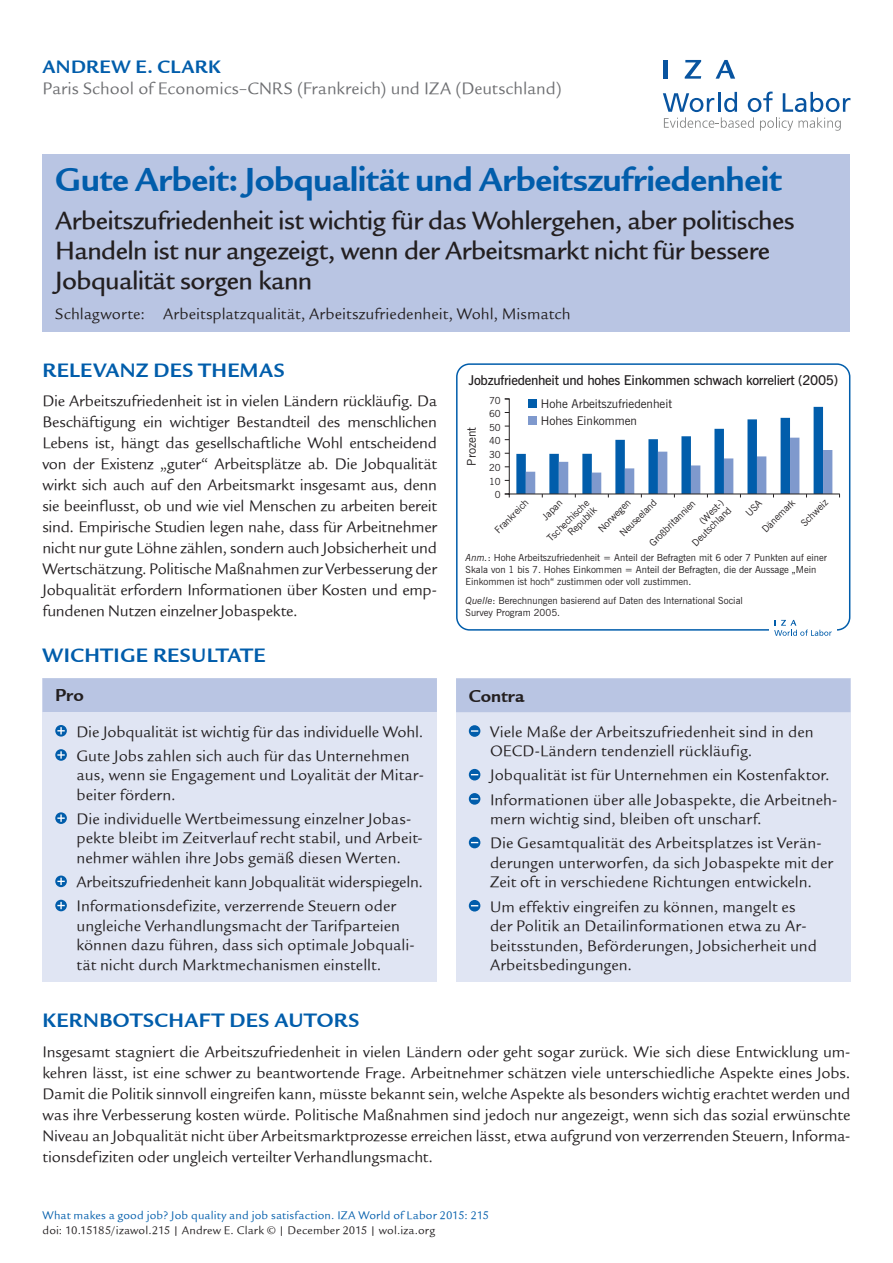
<style>
.page{position:relative;width:893px;height:1263px;background:#fff}
.page>*{position:absolute;margin:0;border:0;box-sizing:border-box;transform-origin:0 0}
.t1{font:36px "Legacy Sans ITCTT Bold";letter-spacing:-.01em;color:#015dab}
.t2{font:27px/30px "Legacy Sans Md ITCTT Medium";letter-spacing:-.02em;color:#231f20}
.t3{font:21px "Legacy Sans ITCTT Bold";letter-spacing:.02em;color:#015dab}
.t4{font:19.5px "Legacy Sans ITCTT Bold";letter-spacing:.025em;color:#015dab}
.t5{font:18.75px "Legacy Sans ITCTT Bold";color:#231f20}
.t6{font:18px "Legacy Sans ITCTT Book";letter-spacing:-.005em;color:#6c6d70}
.t7{font:16.5px/21px "Legacy Sans ITCTT Book";color:#231f20}
.t8{font:600 13.5px "News Gothic BT";letter-spacing:-.02em;color:#231f20}
.t9{font:12px "Legacy Sans ITCTT Book";letter-spacing:.015em;color:#015dab}
.t10{font:12px "Legacy Sans ITCTT Book";letter-spacing:.015em;color:#231f20}
.t11{font:12px/16.5px "News Gothic BT";color:#231f20}
.t12{font:9.75px/13.5px "News Gothic BT";color:#231f20}
.s1{font-style:italic}
</style>
<div class="page">
<svg style="left:663px;top:92px;width:187px;height:39px"></svg>
<hr style="left:664px;top:60px;width:4px;height:19px;background:#0854a0">
<svg style="left:685px;top:60px;width:16px;height:19px"></svg>
<svg style="left:716px;top:60px;width:19px;height:19px"></svg>
<div style="left:43px;top:154px;width:807px;height:177px;background:#b9c5e3"></div>
<div style="left:43px;top:678px;width:394px;height:304px;background:#e0e5f3"></div>
<div style="left:43px;top:678px;width:394px;height:34px;background:#b9c5e3"></div>
<svg style="left:55px;top:725px;width:12px;height:12px"></svg>
<svg style="left:57px;top:727px;width:8px;height:7px"></svg>
<svg style="left:55px;top:749px;width:12px;height:12px"></svg>
<svg style="left:57px;top:751px;width:8px;height:8px"></svg>
<svg style="left:55px;top:812px;width:12px;height:12px"></svg>
<svg style="left:57px;top:814px;width:8px;height:8px"></svg>
<svg style="left:55px;top:875px;width:12px;height:12px"></svg>
<svg style="left:57px;top:878px;width:8px;height:7px"></svg>
<svg style="left:55px;top:900px;width:12px;height:11px"></svg>
<svg style="left:57px;top:902px;width:8px;height:7px"></svg>
<div style="left:456px;top:679px;width:394px;height:303px;background:#e0e5f3"></div>
<div style="left:456px;top:678px;width:394px;height:34px;background:#b9c5e3"></div>
<div style="left:469px;top:725px;width:11px;height:12px;background:#015dab;border-radius:50%"></div>
<svg style="left:471px;top:730px;width:7px;height:2px"></svg>
<svg style="left:469px;top:769px;width:11px;height:11px"></svg>
<svg style="left:469px;top:793px;width:11px;height:12px"></svg>
<svg style="left:469px;top:837px;width:11px;height:11px"></svg>
<svg style="left:469px;top:900px;width:11px;height:11px"></svg>
<div style="left:456px;top:363px;width:394px;height:268px;border:2px solid #015dab;border-radius:13px"></div>
<div style="left:769px;top:615px;width:68px;height:27px;background:#fff"></div>
<svg style="left:774px;top:620px;width:58px;height:16px"></svg>
<svg style="left:504px;top:398px;width:336px;height:100px"></svg>
<p class="t4" style="left:43px;top:55px;width:179px">ANDREW E. CLARK</p>
<p class="t6" style="left:43px;top:79px;width:521px">Paris School of Economics–CNRS (Frankreich) und IZA (Deutschland)</p>
<h1 class="t1" style="left:55px;top:159px;width:728px">Gute Arbeit: Jobqualität und Arbeitszufriedenheit</h1>
<h2 class="t2" style="left:55px;top:206px;width:741px">Arbeitszufriedenheit ist wichtig für das Wohlergehen, aber politisches<br>Handeln ist nur angezeigt, wenn der Arbeitsmarkt nicht für bessere<br>Jobqualität sorgen kann</h2>
<p class="t7" style="left:55px;top:303px;width:517px">Schlagworte: Arbeitsplatzqualität, Arbeitszufriedenheit, Wohl, Mismatch</p>
<p class="t3" style="left:43px;top:358px;width:244px">RELEVANZ DES THEMAS</p>
<p class="t7" style="left:43px;top:391px;width:396px;text-align:justify">Die Arbeitszufriedenheit ist in vielen Ländern rückläufig. Da Beschäftigung ein wichtiger Bestandteil des menschlichen Lebens ist, hängt das gesellschaftliche Wohl entscheidend von der Existenz „guter“ Arbeitsplätze ab. Die Jobqualität wirkt sich auch auf den Arbeitsmarkt insgesamt aus, denn sie beeinflusst, ob und wie viel Menschen zu arbeiten bereit sind. Empirische Studien legen nahe, dass für Arbeitnehmer nicht nur gute Löhne zählen, sondern auch Jobsicherheit und Wertschätzung. Politische Maßnahmen zur Verbesserung der Jobqualität erfordern Informationen über Kosten und emp&shy;fundenen Nutzen einzelner Jobaspekte.</p>
<p class="t3" style="left:43px;top:643px;width:225px">WICHTIGE RESULTATE</p>
<p class="t5" style="left:55px;top:685px;width:30px">Pro</p>
<p class="t7" style="left:77px;top:719px;width:348px;line-height:24.2px">Die Jobqualität ist wichtig für das individuelle Wohl.<br>Gute Jobs zahlen sich auch für das Unternehmen</p>
<p class="t7" style="left:77px;top:765px;width:349px;line-height:19.5px">aus, wenn sie Engagement und Loyalität der Mitar&shy;beiter fördern.</p>
<p class="t7" style="left:77px;top:809px;width:348px;line-height:19.5px">Die individuelle Wertbeimessung einzelner Jobas&shy;pekte bleibt im Zeitverlauf recht stabil, und Arbeit&shy;nehmer wählen ihre Jobs gemäß diesen Werten.</p>
<p class="t7" style="left:77px;top:870px;width:348px;line-height:24.2px">Arbeitszufriedenheit kann Jobqualität widerspiegeln.<br>Informationsdefizite, verzerrende Steuern oder</p>
<p class="t7" style="left:77px;top:916px;width:340px;line-height:19.5px">ungleiche Verhandlungsmacht der Tarifparteien können dazu führen, dass sich optimale Jobquali&shy;tät nicht durch Marktmechanismen einstellt.</p>
<p class="t8" style="left:468px;top:372px;width:371px">Jobzufriedenheit und hohes Einkommen schwach korreliert (2005)</p>
<p class="t11" style="left:464px;top:466px;width:40px;rotate:-90deg">Prozent</p>
<p class="t12" style="left:489px;top:394px;width:13px;text-align:right">70<br>60<br>50<br>40<br>30<br>20<br>10<br>0</p>
<p class="t12" style="left:492px;top:527px;width:45px;rotate:-45deg">Frankreich</p>
<p class="t11" style="left:541px;top:396px;width:133px">Hohe Arbeitszufriedenheit<br>Hohes Einkommen</p>
<p class="t12" style="left:689px;top:540px;width:52px;rotate:-45deg">Deutschland</p>
<p class="t12" style="left:759px;top:526px;width:44px;rotate:-45deg">Dänemark</p>
<p class="t12" style="left:798px;top:520px;width:35px;rotate:-45deg">Schweiz</p>
<p class="t12" style="left:680px;top:502px;width:32px;line-height:19.8px;text-indent:-51px;rotate:-45deg">Großbritannien (West-)</p>
<p class="t12" style="left:617px;top:530px;width:49px;rotate:-45deg">Neuseeland</p>
<p class="t12" style="left:529px;top:520px;width:56px;line-height:18.9px;text-indent:12px;rotate:-45deg">Japan<br>Tschechische</p>
<p class="t12" style="left:565px;top:529px;width:38px;rotate:-45deg">Republik</p>
<p class="t12" style="left:595px;top:526px;width:43px;rotate:-45deg">Norwegen</p>
<p class="t12" style="left:466px;top:553px;width:363px;line-height:11.7px"><span class="s1">Anm.</span>: Hohe Arbeitszufriedenheit = Anteil der Befragten mit 6 oder 7 Punkten auf einer<br>Skala von 1 bis 7. Hohes Einkommen = Anteil der Befragten, die der Aussage „Mein<br>Einkommen ist hoch“ zustimmen oder voll zustimmen.</p>
<p class="t12" style="left:466px;top:595px;width:279px;line-height:11.7px"><span class="s1">Quelle</span>: Berechnungen basierend auf Daten des International Social<br>Survey Program 2005.</p>
<p class="t5" style="left:469px;top:685px;width:57px">Contra</p>
<p class="t7" style="left:490px;top:722px;width:325px;line-height:19.5px">Viele Maße der Arbeitszufriedenheit sind in den<br>OECD-Ländern tendenziell rückläufig.</p>
<p class="t7" style="left:490px;top:763px;width:349px;line-height:24.2px">Jobqualität ist für Unternehmen ein Kostenfaktor.<br>Informationen über alle Jobaspekte, die Arbeitneh-</p>
<p class="t7" style="left:490px;top:807px;width:333px;line-height:24.2px">mern wichtig sind, bleiben oft unscharf.<br>Die Gesamtqualität des Arbeitsplatzes ist Verän-</p>
<p class="t7" style="left:490px;top:853px;width:344px;line-height:19.5px">derungen unterworfen, da sich Jobaspekte mit der<br>Zeit oft in verschiedene Richtungen entwickeln.</p>
<p class="t7" style="left:490px;top:897px;width:328px;line-height:19.5px">Um effektiv eingreifen zu können, mangelt es der Politik an Detailinformationen etwa zu Ar&shy;beitsstunden, Beförderungen, Jobsicherheit und Arbeitsbedingungen.</p>
<p class="t3" style="left:43px;top:1008px;width:319px">KERNBOTSCHAFT DES AUTORS</p>
<p class="t7" style="left:43px;top:1041px;width:809px;text-align:justify">Insgesamt stagniert die Arbeitszufriedenheit in vielen Ländern oder geht sogar zurück. Wie sich diese Entwicklung um&shy;kehren lässt, ist eine schwer zu beantwortende Frage. Arbeitnehmer schätzen viele unterschiedliche Aspekte eines Jobs.<br>Damit die Politik sinnvoll eingreifen kann, müsste bekannt sein, welche Aspekte als besonders wichtig erachtet werden und was ihre Verbesserung kosten würde. Politische Maßnahmen sind jedoch nur angezeigt, wenn sich das sozial erwünschte Niveau an Jobqualität nicht über Arbeitsmarktprozesse erreichen lässt, etwa aufgrund von verzerrenden Steuern, Informa&shy;tionsdefiziten oder ungleich verteilter Verhandlungsmacht.</p>
<p class="t9" style="left:43px;top:1209px;width:448px">What makes a good job? Job quality and job satisfaction. IZA World of Labor 2015: 215</p>
<p class="t10" style="left:43px;top:1224px;width:394px">doi: 10.15185/izawol.215 | Andrew E. Clark © | December 2015 | wol.iza.org</p>
</div>
